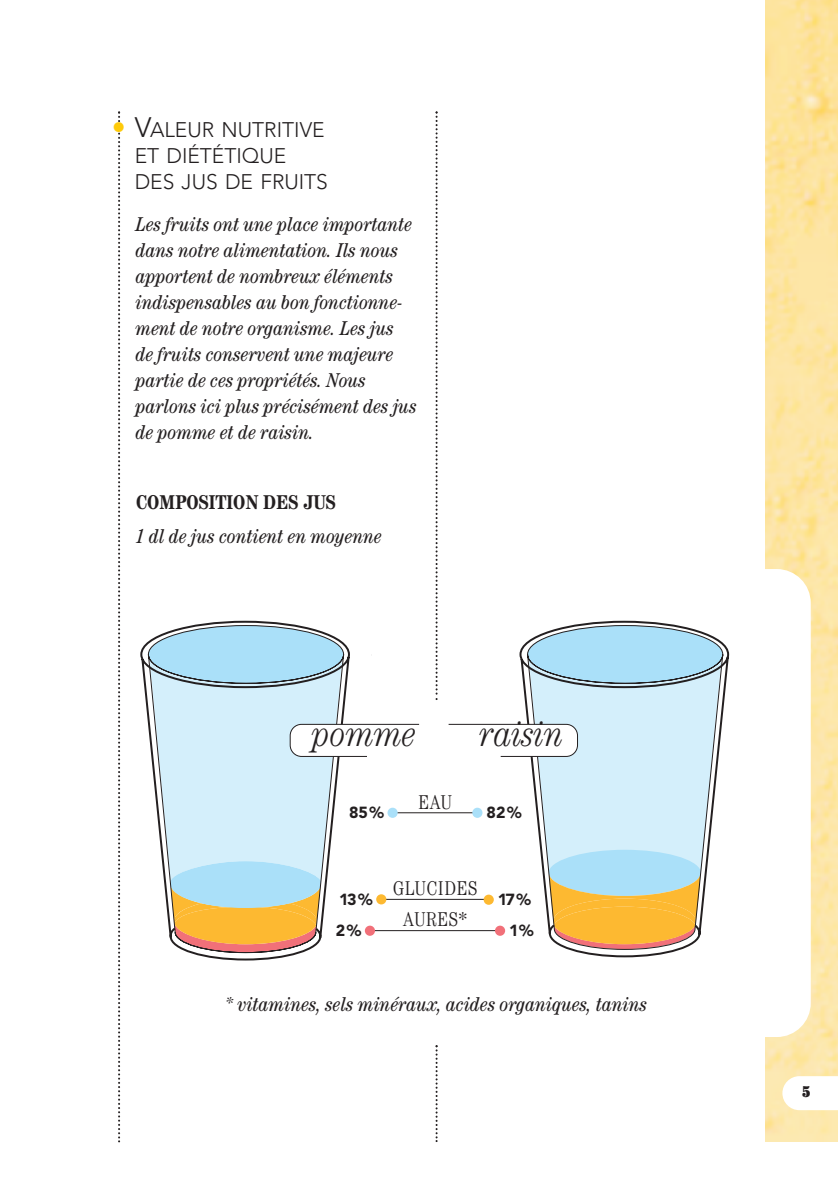
<style>
.page{position:relative;width:838px;height:1190px;background:#fff}
.page>*{position:absolute;margin:0;border:0;box-sizing:border-box;transform-origin:0 0}
.t1{font:italic 300 condensed 36px "Century";color:#231f20}
.t2{font:300 21px/26px "Avenir";color:#231f20}
.t3{font:italic condensed 20px/26px "Century";color:#231f20}
.t4{font:300 condensed 20px/30.6px "Century";color:#231f20;text-align:center}
.t5{font:700 condensed 20px "Century";color:#231f20}
.t6{font:900 16px "Avenir";letter-spacing:-.05em;color:#231f20}
.t7{font:ultra-condensed 16px "Century";color:#231f20}
.s1{font-size:28px;color:#feca0a}
.s2{font-size:28px}
</style>
<div class="page">
<img style="left:765px;top:0;width:73px;height:1141px">
<div style="left:454px;top:569px;width:357px;height:468px;background:#fff;border-radius:34px"></div>
<svg style="left:782px;top:1076px;width:56px;height:34px"></svg>
<svg style="left:118px;top:111px;width:2px;height:1031px"></svg>
<svg style="left:140px;top:620px;width:211px;height:341px"></svg>
<svg style="left:148px;top:625px;width:196px;height:328px;background:#ccddde"></svg>
<svg style="left:518px;top:620px;width:212px;height:338px"></svg>
<svg style="left:527px;top:625px;width:196px;height:325px;background:#cddcd9"></svg>
<hr style="left:393px;top:812px;width:84px;height:1px;background:#231f20">
<hr style="left:381px;top:899px;width:108px;height:1px;background:#231f20">
<hr style="left:370px;top:930px;width:130px;height:1px;background:#231f20">
<div style="left:388px;top:808px;width:10px;height:10px;background:#aae0f9;border-radius:50%"></div>
<div style="left:376px;top:894px;width:10px;height:10px;background:#fdb931;border-radius:50%"></div>
<div style="left:484px;top:895px;width:10px;height:10px;background:#fdb931;border-radius:50%"></div>
<div style="left:495px;top:926px;width:10px;height:10px;background:#f17079;border-radius:50%"></div>
<div style="left:365px;top:926px;width:10px;height:10px;background:#f17079;border-radius:50%"></div>
<div style="left:472px;top:808px;width:10px;height:10px;background:#aae0f9;border-radius:50%"></div>
<svg style="left:290px;top:724px;width:130px;height:33px"></svg>
<svg style="left:448px;top:724px;width:130px;height:33px"></svg>
<svg style="left:436px;top:111px;width:2px;height:589px"></svg>
<svg style="left:436px;top:1045px;width:2px;height:97px"></svg>
<p class="t2" style="left:135px;top:118px;width:195px;text-indent:-23px"><span class="s1">•</span> <span class="s2">V</span>ALEUR NUTRITIVE<br>ET DIÉTÉTIQUE<br>DES JUS DE FRUITS</p>
<p class="t3" style="left:136px;top:213px;width:282px">Les fruits ont une place importante dans notre alimentation. Ils nous apportent de nombreux éléments indispensables au bon fonctionne&shy;ment de notre organisme. Les jus<br>de fruits conservent une majeure partie de ces propriétés. Nous parlons ici plus précisément des jus de pomme et de raisin.</p>
<p class="t5" style="left:136px;top:495px;width:201px">COMPOSITION DES JUS</p>
<p class="t3" style="left:136px;top:525px;width:248px">1 dl de jus contient en moyenne</p>
<h1 class="t1" style="left:312px;top:721px;width:106px">pomme</h1>
<h1 class="t1" style="left:480px;top:721px;width:86px">raisin</h1>
<p class="t6" style="left:349px;top:806px;width:37px">85%</p>
<p class="t4" style="left:418px;top:788px;width:36px">EAU</p>
<p class="t6" style="left:487px;top:806px;width:37px">82%</p>
<p class="t6" style="left:339px;top:893px;width:35px">13%</p>
<p class="t6" style="left:336px;top:924px;width:27px">2%</p>
<p class="t4" style="left:393px;top:875px;width:87px">GLUCIDES<br>AURES*</p>
<p class="t6" style="left:498px;top:893px;width:35px">17%</p>
<p class="t6" style="left:509px;top:924px;width:26px">1%</p>
<p class="t3" style="left:226px;top:993px;width:424px">* vitamines, sels minéraux, acides organiques, tanins</p>
<p class="t7" style="left:802px;top:1086px;width:10px">5</p>
</div>
